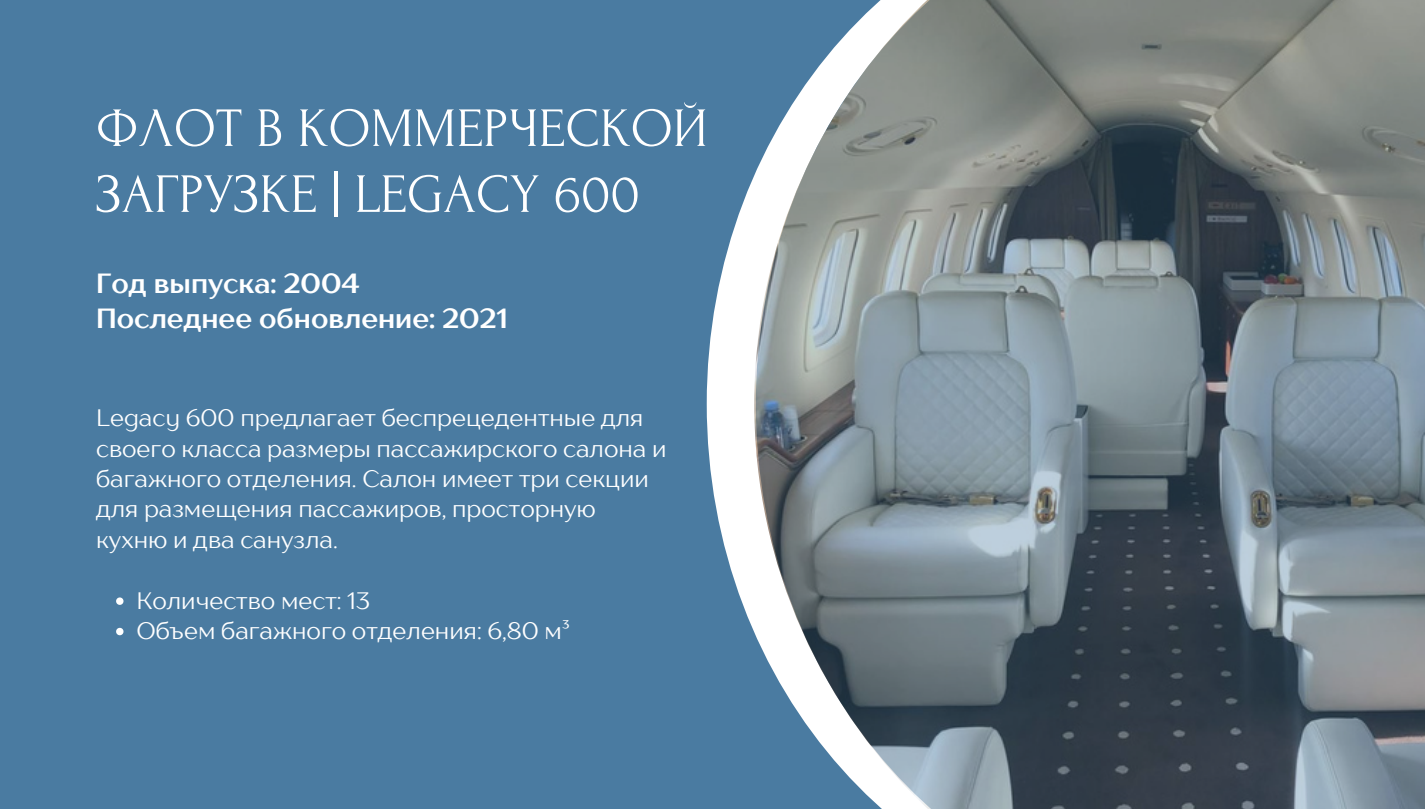
<style>
.page{position:relative;width:1425px;height:809px;background:#fff}
.page>*{position:absolute;margin:0;border:0;box-sizing:border-box;transform-origin:0 0}
.t1{font:55.25px/65.8px "Forum";color:#fff}
.t2{font:700 27.75px/35.5px "TT Drugs";color:#fff}
.t3{font:23.75px/30.2px "TT Drugs";color:#fff}
</style>
<div class="page">
<div style="left:0;top:0;width:1425px;height:808px;background:#4a7ba1"></div>
<svg style="left:707px;top:176px;width:47px;height:456px;fill:#fff"></svg>
<img style="left:754px;top:0;width:671px;height:808px">
<svg style="left:116px;top:597px;width:7px;height:7px"></svg>
<svg style="left:116px;top:627px;width:7px;height:8px"></svg>
<h1 class="t1" style="left:96px;top:96px;width:613px">ФЛОТ В КОММЕРЧЕСКОЙ<br>ЗАГРУЗКЕ | LEGACY 600</h1>
<p class="t2" style="left:96px;top:264px;width:413px">Год выпуска: 2004<br>Последнее обновление: 2021</p>
<p class="t3" style="left:96px;top:402px;width:572px">Legacy 600 предлагает беспрецедентные для своего класса размеры пассажирского салона и багажного отделения. Салон имеет три секции для размещения пассажиров, просторную кухню и два санузла.</p>
<p class="t3" style="left:136px;top:584px;width:435px">Количество мест: 13<br>Объем багажного отделения: 6,80 м³</p>
</div>
